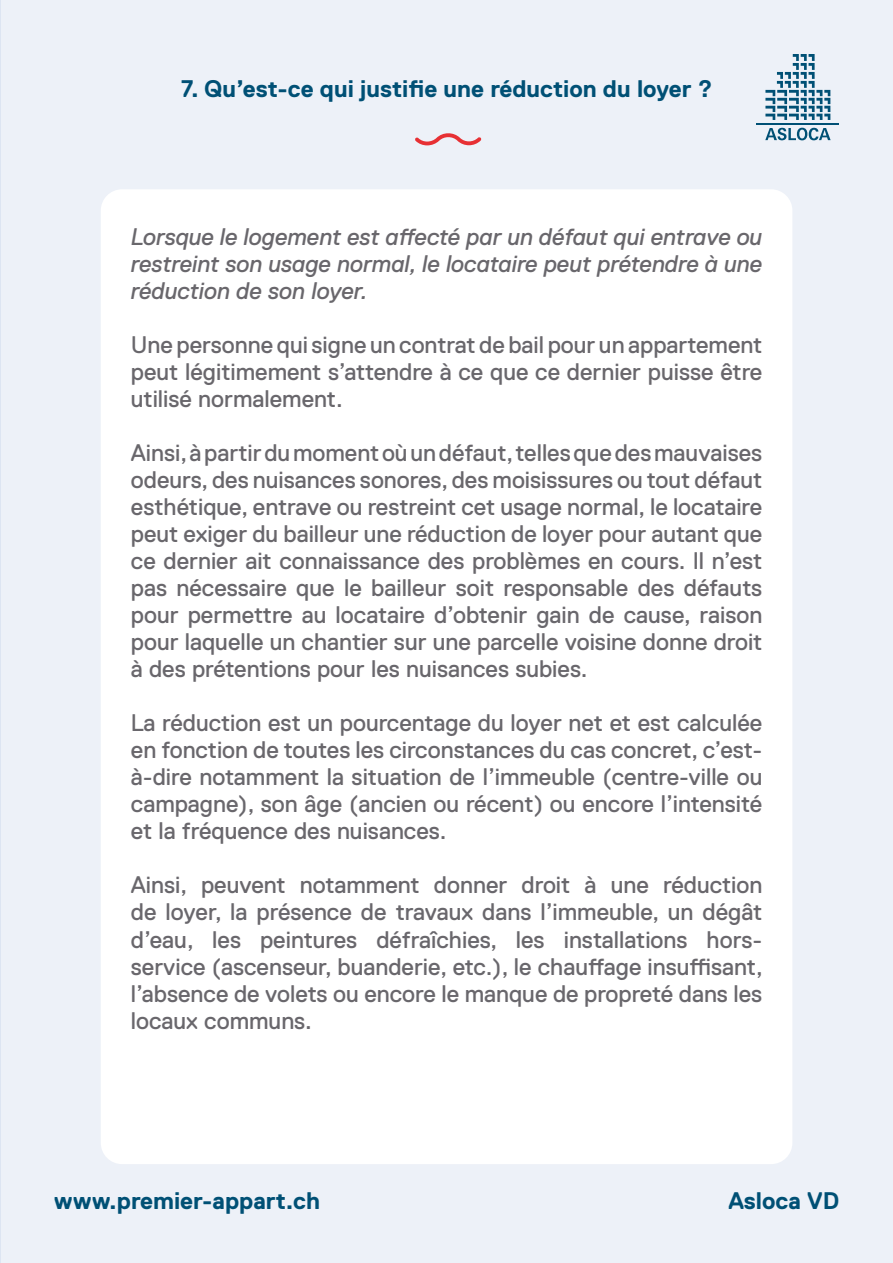
<style>
.page{position:relative;width:893px;height:1263px;background:#edf1f8}
.page>*{position:absolute;margin:0;border:0;box-sizing:border-box;transform-origin:0 0}
.t1{font:24px/27px "Replica";color:#69676c;text-align:justify}
.t2{font:italic 24px/27px "Replica";color:#69676c;text-align:justify}
.t3{font:700 24px "Replica";color:#005075}
</style>
<div class="page">
<svg style="left:415px;top:133px;width:66px;height:12px"></svg>
<div style="left:101px;top:189px;width:691px;height:975px;background:#fff;border-radius:21px"></div>
<svg style="left:765px;top:128px;width:66px;height:12px"></svg>
<svg style="left:765px;top:54px;width:65px;height:66px"></svg>
<hr style="left:757px;top:123px;width:82px;height:2px;background:#005075">
<hr style="left:0;top:0;width:1px;height:1263px;background:#4b78bb">
<p class="t3" style="left:181px;top:75px;width:534px">7. Qu’est-ce qui justifie une réduction du loyer ?</p>
<p class="t2" style="left:131px;top:224px;width:633px">Lorsque le logement est affecté par un défaut qui entrave ou restreint son usage normal, le locataire peut prétendre à une réduction de son loyer.</p>
<p class="t1" style="left:131px;top:332px;width:633px">Une personne qui signe un contrat de bail pour un appartement peut légitimement s’attendre à ce que ce dernier puisse être utilisé normalement.</p>
<p class="t1" style="left:131px;top:440px;width:633px">Ainsi, à partir du moment où un défaut, telles que des mauvaises odeurs, des nuisances sonores, des moisissures ou tout défaut esthétique, entrave ou restreint cet usage normal, le locataire peut exiger du bailleur une réduction de loyer pour autant que ce dernier ait connaissance des problèmes en cours. Il n’est pas nécessaire que le bailleur soit responsable des défauts pour permettre au locataire d’obtenir gain de cause, raison pour laquelle un chantier sur une parcelle voisine donne droit à des prétentions pour les nuisances subies.</p>
<p class="t1" style="left:131px;top:710px;width:633px">La réduction est un pourcentage du loyer net et est calculée en fonction de toutes les circonstances du cas concret, c’est&shy;à-dire notamment la situation de l’immeuble (centre-ville ou campagne), son âge (ancien ou récent) ou encore l’intensité et la fréquence des nuisances.</p>
<p class="t1" style="left:131px;top:872px;width:633px">Ainsi, peuvent notamment donner droit à une réduction de loyer, la présence de travaux dans l’immeuble, un dégât d’eau, les peintures défraîchies, les installations hors&shy;service (ascenseur, buanderie, etc.), le chauffage insuffisant, l’absence de volets ou encore le manque de propreté dans les locaux communs.</p>
<p class="t3" style="left:54px;top:1187px;width:268px">www.premier-appart.ch</p>
<p class="t3" style="left:728px;top:1187px;width:112px">Asloca VD</p>
</div>
